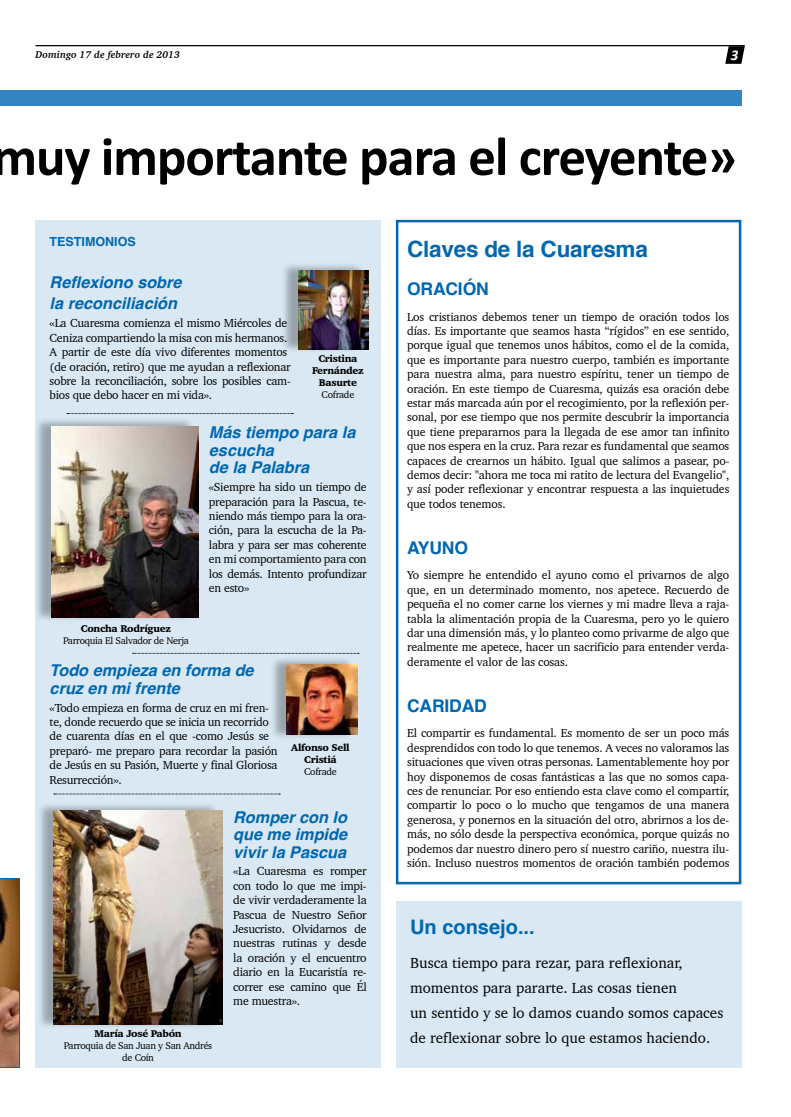
<style>
.page{position:relative;width:791px;height:1117px;background:#fff}
.page>*{position:absolute;margin:0;border:0;box-sizing:border-box;transform-origin:0 0}
.t1{font:700 55px "Calibri";letter-spacing:-.02em;color:#000}
.t2{font:700 22.5px "Helvetica";letter-spacing:-.01em;color:#0067b1}
.t3{font:700 20px "Helvetica";color:#0067b1}
.t4{font:700 17.5px "Helvetica";letter-spacing:-.01em;color:#0067b1}
.t5{font:italic 700 16.25px/17.5px "Helvetica";color:#0067b1}
.t6{font:15px/24.8px "Charter BT";color:#000}
.t7{font:italic 700 15px "Calibri";color:#fff}
.t8{font:700 12.5px "Helvetica";color:#0067b1}
.t9{font:11.88px/14.4px "Charter BT";letter-spacing:-.02em;color:#000;text-align:justify}
.t10{font:10px/12px "Charter BT";letter-spacing:-.03em;color:#000;text-align:center}
.t11{font:900 10px/12px "Charter BT";letter-spacing:-.03em;color:#000;text-align:center}
.t12{font:italic 700 10px "Charter BT";color:#000}
</style>
<div class="page">
<svg style="left:724px;top:46px;width:20px;height:18px"></svg>
<hr style="left:35px;top:45px;width:709px;height:1px;background:#000">
<div style="left:35px;top:220px;width:345px;height:847px;background:#d9e8f3"></div>
<div style="left:395px;top:220px;width:346px;height:664px;border:2px solid #0067b1"></div>
<div style="left:0;top:90px;width:741px;height:16px;background:#3385c1"></div>
<div style="left:395px;top:900px;width:346px;height:167px;background:#d9e8f3"></div>
<div style="left:34px;top:417px;width:161px;height:205px;background:#000;opacity:.3"></div>
<img style="left:51px;top:426px;width:147px;height:191px">
<div style="left:36px;top:801px;width:183px;height:228px;background:#000;opacity:.3"></div>
<img style="left:54px;top:810px;width:168px;height:214px">
<div style="left:269px;top:655px;width:85px;height:84px;background:#000;opacity:.3"></div>
<img style="left:286px;top:664px;width:71px;height:70px">
<div style="left:280px;top:262px;width:85px;height:91px;background:#000;opacity:.3"></div>
<img style="left:298px;top:271px;width:71px;height:78px">
<svg style="left:67px;top:413px;width:226px;height:1px"></svg>
<svg style="left:133px;top:652px;width:226px;height:1px"></svg>
<svg style="left:54px;top:793px;width:226px;height:1px"></svg>
<svg style="left:0;top:878px;width:20px;height:189px;background:#8c6242"></svg>
<p class="t12" style="left:35px;top:48px;width:146px">Domingo 17 de febrero de 2013</p>
<p class="t7" style="left:730px;top:45px;width:9px">3</p>
<h1 class="t1" style="left:-8px;top:121px;width:745px">muy importante para el creyente»</h1>
<p class="t8" style="left:50px;top:232px;width:88px">TESTIMONIOS</p>
<h3 class="t5" style="left:50px;top:272px;width:133px;line-height:21px">Reflexiono sobre la reconciliación</h3>
<p class="t9" style="left:50px;top:316px;width:242px;text-align:left">«La Cuaresma comienza el mismo Miércoles de Ceniza compartiendo la misa con mis hermanos.<br>A partir de este día vivo diferentes momentos (de oración, retiro) que me ayudan a reflexionar sobre la reconciliación, sobre los posibles cam&shy;bios que debo hacer en mi vida».</p>
<h3 class="t5" style="left:209px;top:424px;width:148px">Más tiempo para la escucha<br>de la Palabra</h3>
<p class="t9" style="left:209px;top:479px;width:159px">«Siempre ha sido un tiempo de preparación para la Pascua, te&shy;niendo más tiempo para la ora&shy;ción, para la escucha de la Pa&shy;labra y para ser mas coherente en mi comportamiento para con los demás. Intento profundizar en esto»</p>
<p class="t11" style="left:312px;top:352px;width:53px">Cristina<br>Fernández<br>Basurte</p>
<p class="t10" style="left:321px;top:388px;width:34px">Cofrade</p>
<p class="t11" style="left:81px;top:622px;width:92px">Concha Rodríguez</p>
<p class="t10" style="left:63px;top:634px;width:127px">Parroquia El Salvador de Nerja</p>
<h3 class="t5" style="left:50px;top:661px;width:205px">Todo empieza en forma de cruz en mi frente</h3>
<p class="t9" style="left:50px;top:700px;width:229px;text-align:left">«Todo empieza en forma de cruz en mi fren&shy;te, donde recuerdo que se inicia un recorrido de cuarenta días en el que -como Jesús se preparó- me preparo para recordar la pasión de Jesús en su Pasión, Muerte y final Gloriosa Resurrección».</p>
<h3 class="t5" style="left:233px;top:808px;width:115px;text-align:justify">Romper con lo que me impide vivir la Pascua</h3>
<p class="t9" style="left:233px;top:863px;width:135px">«La Cuaresma es romper con todo lo que me impi&shy;de vivir verdaderamente la Pascua de Nuestro Señor Jesucristo. Olvidarnos de nuestras rutinas y desde la oración y el encuentro diario en la Eucaristía re&shy;correr ese camino que Él me muestra».</p>
<p class="t11" style="left:291px;top:740px;width:60px">Alfonso Sell<br>Cristiá</p>
<p class="t10" style="left:304px;top:764px;width:34px">Cofrade</p>
<p class="t11" style="left:94px;top:1027px;width:89px">María José Pabón</p>
<p class="t10" style="left:64px;top:1039px;width:150px">Parroquia de San Juan y San Andrés de Coín</p>
<h2 class="t2" style="left:407px;top:231px;width:242px">Claves de la Cuaresma</h2>
<h3 class="t4" style="left:407px;top:275px;width:83px">ORACIÓN</h3>
<p class="t9" style="left:407px;top:309px;width:324px">Los cristianos debemos tener un tiempo de oración todos los días. Es importante que seamos hasta “rígidos” en ese sentido, porque igual que tenemos unos hábitos, como el de la comida, que es importante para nuestro cuerpo, también es importante para nuestra alma, para nuestro espíritu, tener un tiempo de oración. En este tiempo de Cuaresma, quizás esa oración debe estar más marcada aún por el recogimiento, por la reflexión per&shy;sonal, por ese tiempo que nos permite descubrir la importancia que tiene prepararnos para la llegada de ese amor tan infinito que nos espera en la cruz. Para rezar es fundamental que seamos capaces de crearnos un hábito. Igual que salimos a pasear, po&shy;demos decir: "ahora me toca mi ratito de lectura del Evangelio", y así poder reflexionar y encontrar respuesta a las inquietudes que todos tenemos.</p>
<h3 class="t4" style="left:407px;top:533px;width:62px">AYUNO</h3>
<p class="t9" style="left:407px;top:567px;width:323px">Yo siempre he entendido el ayuno como el privarnos de algo que, en un determinado momento, nos apetece. Recuerdo de pequeña el no comer carne los viernes y mi madre lleva a raja&shy;tabla la alimentación propia de la Cuaresma, pero yo le quiero dar una dimensión más, y lo planteo como privarme de algo que realmente me apetece, hacer un sacrificio para entender verda&shy;deramente el valor de las cosas.</p>
<h3 class="t4" style="left:407px;top:691px;width:81px">CARIDAD</h3>
<p class="t9" style="left:407px;top:725px;width:323px">El compartir es fundamental. Es momento de ser un poco más desprendidos con todo lo que tenemos. A veces no valoramos las situaciones que viven otras personas. Lamentablemente hoy por hoy disponemos de cosas fantásticas a las que no somos capa&shy;ces de renunciar. Por eso entiendo esta clave como el compartir, compartir lo poco o lo mucho que tengamos de una manera generosa, y ponernos en la situación del otro, abrirnos a los de&shy;más, no sólo desde la perspectiva económica, porque quizás no podemos dar nuestro dinero pero sí nuestro cariño, nuestra ilu&shy;sión. Incluso nuestros momentos de oración también podemos</p>
<h3 class="t3" style="left:410px;top:910px;width:126px">Un consejo...</h3>
<p class="t6" style="left:410px;top:950px;width:314px">Busca tiempo para rezar, para reflexionar, momentos para pararte. Las cosas tienen<br>un sentido y se lo damos cuando somos capaces de reflexionar sobre lo que estamos haciendo.</p>
</div>
